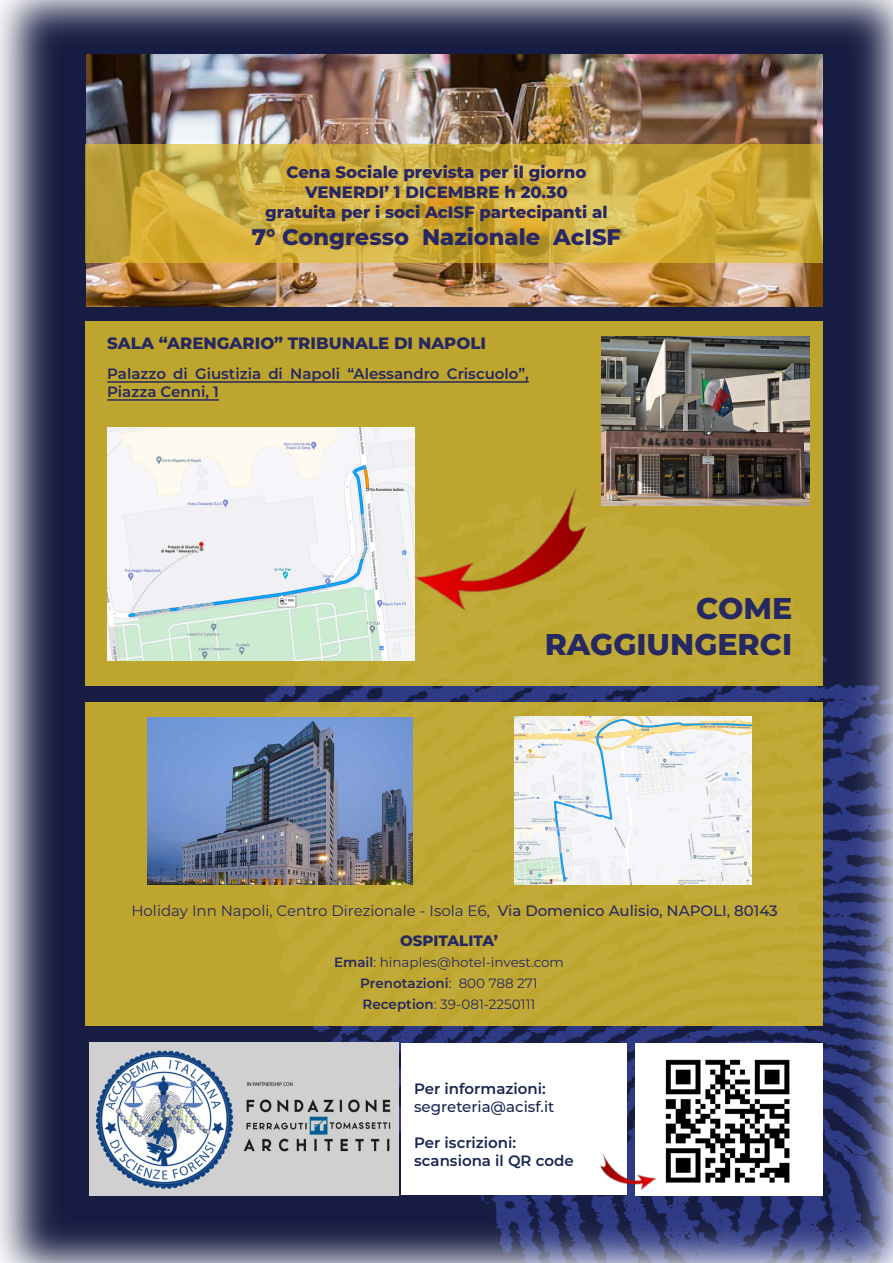
<style>
.page{position:relative;width:893px;height:1263px;background:#fff}
.page>*{position:absolute;margin:0;border:0;box-sizing:border-box;transform-origin:0 0}
.t1{font:800 30px "Montserrat";color:#262861}
.organizzazione_tempo{font:800 22.5px "Montserrat";color:#282763}
.organizzazione_tempo-2{font:800 16.5px "Montserrat";color:#282763}
.corpo{font:800 16.5px "Montserrat";color:#262861}
.organizzazione_tempo-3{font:15px "Montserrat";color:#262861}
.corpo-2{font:600 15px/18px "Montserrat";color:#262861}
.t2{font:600 15px "Montserrat";color:#182651}
.t3{font:500 15px "Montserrat";color:#182651}
.organizzazione_tempo-4{font:800 15px "Montserrat";color:#262861}
.organizzazione_tempo-5{font:13.5px "Montserrat";color:#262861}
.organizzazione_tempo-6{font:600 13.5px "Montserrat";color:#262861}
.s1{font-weight:500}
.s2{font-weight:600}
.s3{font-weight:400}
</style>
<div class="page">
<img style="left:0;top:0;width:893px;height:1263px">
<img style="left:87px;top:54px;width:736px;height:252px">
<svg style="left:85px;top:144px;width:738px;height:118px;background:#ccab3d"></svg>
<div style="left:85px;top:321px;width:738px;height:365px;background:#bea52d"></div>
<img style="left:107px;top:427px;width:307px;height:234px">
<img style="left:601px;top:336px;width:208px;height:170px">
<hr style="left:107px;top:381px;width:422px;height:2px;background:#262861">
<hr style="left:107px;top:399px;width:112px;height:2px;background:#262861">
<img style="left:391px;top:435px;width:216px;height:205px">
<div style="left:85px;top:703px;width:738px;height:323px;background:#bea731"></div>
<img style="left:148px;top:718px;width:264px;height:167px">
<img style="left:514px;top:717px;width:238px;height:168px">
<img style="left:90px;top:1042px;width:309px;height:153px">
<div style="left:636px;top:1043px;width:187px;height:152px;background:#fff"></div>
<img style="left:665px;top:1059px;width:138px;height:137px">
<div style="left:401px;top:1043px;width:226px;height:151px;background:#fff"></div>
<img style="left:574px;top:1131px;width:91px;height:78px">
<p class="organizzazione_tempo-2" style="left:286px;top:160px;width:301px">Cena Sociale prevista per il giorno</p>
<p class="organizzazione_tempo-2" style="left:305px;top:180px;width:264px">VENERDI’ 1 DICEMBRE h 20.30</p>
<p class="organizzazione_tempo-2" style="left:265px;top:200px;width:344px">gratuita per i soci AcISF partecipanti al</p>
<p class="organizzazione_tempo" style="left:252px;top:220px;width:371px">7° Congresso Nazionale AcISF</p>
<p class="corpo" style="left:107px;top:331px;width:380px">SALA “ARENGARIO” TRIBUNALE DI NAPOLI</p>
<p class="corpo-2" style="left:107px;top:364px;width:423px">Palazzo di Giustizia di Napoli “Alessandro Criscuolo”,<br>Piazza Cenni, 1</p>
<p class="t1" style="left:696px;top:587px;width:97px">COME</p>
<p class="t1" style="left:545px;top:623px;width:249px">RAGGIUNGERCI</p>
<p class="organizzazione_tempo-3" style="left:131px;top:900px;width:648px">Holiday Inn Napoli, Centro Direzionale - Isola E6, <span class="s1">Via Domenico Aulisio, NAPOLI, 80143</span></p>
<p class="organizzazione_tempo-4" style="left:400px;top:929px;width:99px">OSPITALITA’</p>
<p class="organizzazione_tempo-5" style="left:334px;top:952px;width:231px"><span class="s2">Email</span>: hinaples@hotel-invest.com</p>
<p class="organizzazione_tempo-6" style="left:360px;top:973px;width:179px">Prenotazioni<span class="s3">: 800 788 271</span></p>
<p class="organizzazione_tempo-5" style="left:363px;top:994px;width:174px"><span class="s2">Reception</span>: 39-081-2250111</p>
<p class="t2" style="left:414px;top:1078px;width:133px">Per informazioni:</p>
<p class="t3" style="left:414px;top:1096px;width:142px">segreteria@acisf.it</p>
<p class="t2" style="left:414px;top:1132px;width:104px">Per iscrizioni:</p>
<p class="t2" style="left:414px;top:1150px;width:161px">scansiona il QR code</p>
</div>
